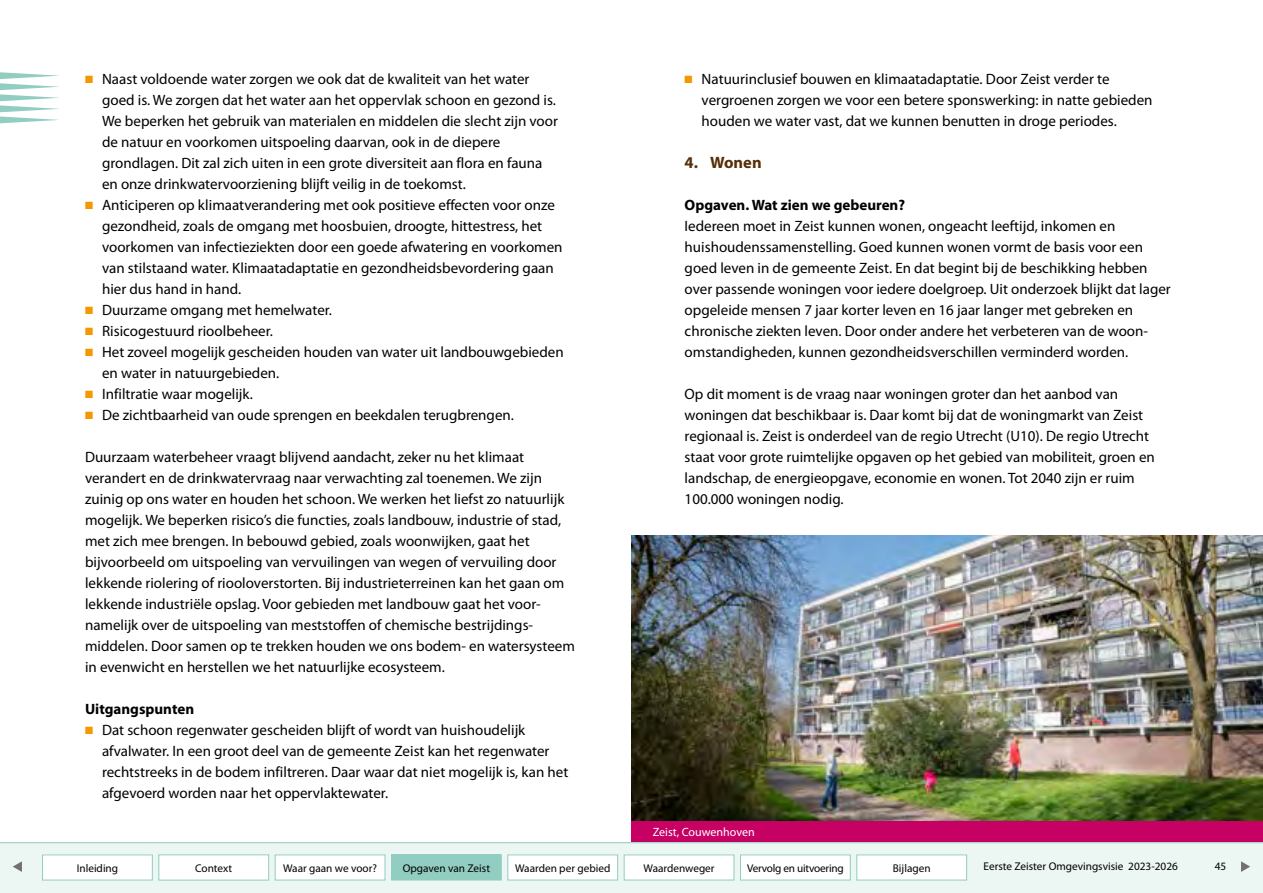
<style>
.page{position:relative;width:1263px;height:893px;background:#fff}
.page>*{position:absolute;margin:0;border:0;box-sizing:border-box;transform-origin:0 0}
.P__Kop_3_zonder_blo{font:700 16.5px "Myriad Pro";color:#562f08}
.P__Platte_tekst{font:15px/21px "Myriad Pro";color:#000}
.P__Plat_Inspringen{font:15px/21px "Myriad Pro";color:#000}
.P__Plat_Vet{font:700 15px "Myriad Pro";color:#000}
.P__Bijschrift_WIT{font:12px "Myriad Pro";color:#fff}
.t1{font:11.25px "Myriad Pro";color:#000}
.t2{font:11.25px "Myriad Pro";letter-spacing:-.02em;color:#000}
.s1{color:#f39800}
</style>
<div class="page">
<img style="left:631px;top:536px;width:632px;height:285px">
<div style="left:631px;top:821px;width:632px;height:21px;background:#c70063"></div>
<svg style="left:0;top:72px;width:59px;height:51px"></svg>
<svg style="left:0;top:842px;width:1263px;height:51px;background:#e7f4f0"></svg>
<div style="left:43px;top:855px;width:109px;height:25px;background:#fff"></div>
<div style="left:42px;top:854px;width:111px;height:26px;border:1px solid #91cdc0"></div>
<div style="left:159px;top:855px;width:110px;height:25px;background:#fff"></div>
<div style="left:158px;top:854px;width:111px;height:26px;border:1px solid #91cdc0"></div>
<div style="left:275px;top:855px;width:110px;height:25px;background:#fff"></div>
<div style="left:275px;top:854px;width:110px;height:26px;border:1px solid #91cdc0"></div>
<div style="left:391px;top:855px;width:110px;height:25px;background:#91cdc0"></div>
<div style="left:391px;top:854px;width:111px;height:26px;border:1px solid #91cdc0"></div>
<div style="left:508px;top:855px;width:110px;height:25px;background:#fff"></div>
<div style="left:507px;top:854px;width:111px;height:26px;border:1px solid #91cdc0"></div>
<div style="left:624px;top:855px;width:110px;height:25px;background:#fff"></div>
<div style="left:624px;top:854px;width:110px;height:26px;border:1px solid #91cdc0"></div>
<div style="left:740px;top:855px;width:110px;height:25px;background:#fff"></div>
<div style="left:740px;top:854px;width:111px;height:26px;border:1px solid #91cdc0"></div>
<div style="left:857px;top:855px;width:110px;height:25px;background:#fff"></div>
<div style="left:856px;top:854px;width:111px;height:26px;border:1px solid #91cdc0"></div>
<svg style="left:13px;top:861px;width:9px;height:11px"></svg>
<svg style="left:1241px;top:861px;width:9px;height:11px"></svg>
<p class="P__Plat_Inspringen" style="left:102px;top:69px;width:457px;text-indent:-17px"><span class="s1">■</span> Naast voldoende water zorgen we ook dat de kwaliteit van het water goed is. We zorgen dat het water aan het oppervlak schoon en gezond is.<br>We beperken het gebruik van materialen en middelen die slecht zijn voor de natuur en voorkomen uitspoeling daarvan, ook in de diepere grondlagen. Dit zal zich uiten in een grote diversiteit aan flora en fauna en onze drinkwatervoorziening blijft veilig in de toekomst.</p>
<p class="P__Plat_Inspringen" style="left:102px;top:195px;width:462px;text-indent:-17px"><span class="s1">■</span> Anticiperen op klimaatverandering met ook positieve effecten voor onze gezondheid, zoals de omgang met hoosbuien, droogte, hittestress, het voorkomen van infectieziekten door een goede afwatering en voorkomen van stilstaand water. Klimaatadaptatie en gezondheidsbevordering gaan hier dus hand in hand.</p>
<p class="P__Plat_Inspringen" style="left:85px;top:300px;width:248px"><span class="s1">■</span> Duurzame omgang met hemelwater.</p>
<p class="P__Plat_Inspringen" style="left:85px;top:321px;width:189px"><span class="s1">■</span> Risicogestuurd rioolbeheer.</p>
<p class="P__Plat_Inspringen" style="left:102px;top:342px;width:463px;text-indent:-17px"><span class="s1">■</span> Het zoveel mogelijk gescheiden houden van water uit landbouwgebieden en water in natuurgebieden.</p>
<p class="P__Plat_Inspringen" style="left:85px;top:384px;width:169px"><span class="s1">■</span> Infiltratie waar mogelijk.</p>
<p class="P__Plat_Inspringen" style="left:85px;top:405px;width:430px"><span class="s1">■</span> De zichtbaarheid van oude sprengen en beekdalen terugbrengen.</p>
<p class="P__Platte_tekst" style="left:85px;top:447px;width:491px">Duurzaam waterbeheer vraagt blijvend aandacht, zeker nu het klimaat verandert en de drinkwatervraag naar verwachting zal toenemen. We zijn zuinig op ons water en houden het schoon. We werken het liefst zo natuurlijk mogelijk. We beperken risico’s die functies, zoals landbouw, industrie of stad, met zich mee brengen. In bebouwd gebied, zoals woonwijken, gaat het bijvoorbeeld om uitspoeling van vervuilingen van wegen of vervuiling door lekkende riolering of riooloverstorten. Bij industrieterreinen kan het gaan om lekkende industriële opslag. Voor gebieden met landbouw gaat het voor&shy;namelijk over de uitspoeling van meststoffen of chemische bestrijdings&shy;middelen. Door samen op te trekken houden we ons bodem- en watersysteem in evenwicht en herstellen we het natuurlijke ecosysteem.</p>
<p class="P__Plat_Vet" style="left:85px;top:701px;width:111px">Uitgangspunten</p>
<p class="P__Plat_Inspringen" style="left:102px;top:720px;width:468px;text-indent:-17px"><span class="s1">■</span> Dat schoon regenwater gescheiden blijft of wordt van huishoudelijk afvalwater. In een groot deel van de gemeente Zeist kan het regenwater rechtstreeks in de bodem infiltreren. Daar waar dat niet mogelijk is, kan het afgevoerd worden naar het oppervlaktewater.</p>
<p class="P__Plat_Inspringen" style="left:702px;top:69px;width:452px;text-indent:-17px"><span class="s1">■</span> Natuurinclusief bouwen en klimaatadaptatie. Door Zeist verder te vergroenen zorgen we voor een betere sponswerking: in natte gebieden houden we water vast, dat we kunnen benutten in droge periodes.</p>
<p class="P__Kop_3_zonder_blo" style="left:685px;top:153px;width:79px">4. Wonen</p>
<p class="P__Plat_Vet" style="left:685px;top:197px;width:222px">Opgaven. Wat zien we gebeuren?</p>
<p class="P__Platte_tekst" style="left:685px;top:216px;width:488px">Iedereen moet in Zeist kunnen wonen, ongeacht leeftijd, inkomen en huishoudenssamenstelling. Goed kunnen wonen vormt de basis voor een goed leven in de gemeente Zeist. En dat begint bij de beschikking hebben over passende woningen voor iedere doelgroep. Uit onderzoek blijkt dat lager opgeleide mensen 7 jaar korter leven en 16 jaar langer met gebreken en chronische ziekten leven. Door onder andere het verbeteren van de woon&shy;omstandigheden, kunnen gezondheidsverschillen verminderd worden.</p>
<p class="P__Platte_tekst" style="left:685px;top:384px;width:472px">Op dit moment is de vraag naar woningen groter dan het aanbod van woningen dat beschikbaar is. Daar komt bij dat de woningmarkt van Zeist regionaal is. Zeist is onderdeel van de regio Utrecht (U10). De regio Utrecht staat voor grote ruimtelijke opgaven op het gebied van mobiliteit, groen en landschap, de energieopgave, economie en wonen. Tot 2040 zijn er ruim 100.000 woningen nodig.</p>
<p class="P__Bijschrift_WIT" style="left:653px;top:825px;width:103px">Zeist, Couwenhoven</p>
<p class="t1" style="left:77px;top:862px;width:43px">Inleiding</p>
<p class="t1" style="left:195px;top:862px;width:39px">Context</p>
<p class="t1" style="left:283px;top:862px;width:95px">Waar gaan we voor?</p>
<p class="t1" style="left:403px;top:862px;width:89px">Opgaven van Zeist</p>
<p class="t1" style="left:515px;top:862px;width:97px">Waarden per gebied</p>
<p class="t1" style="left:643px;top:862px;width:73px">Waardenweger</p>
<p class="t2" style="left:747px;top:862px;width:98px">Vervolg en uitvoering</p>
<p class="t1" style="left:893px;top:862px;width:39px">Bijlagen</p>
<p class="t1" style="left:983px;top:860px;width:196px">Eerste Zeister Omgevingsvisie 2023-2026</p>
<p class="t1" style="left:1215px;top:860px;width:13px">45</p>
</div>
